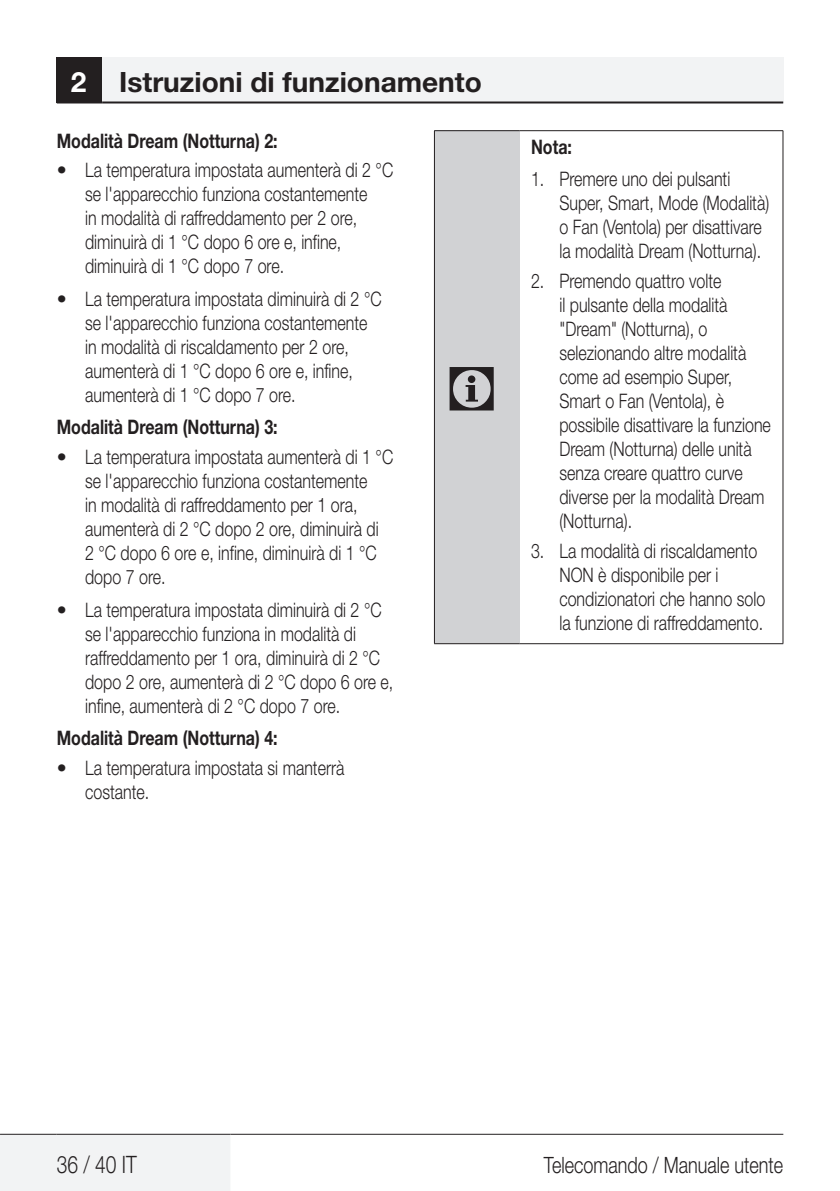
<style>
.page{position:relative;width:840px;height:1191px;background:#fff}
.page>*{position:absolute;margin:0;border:0;box-sizing:border-box;transform-origin:0 0}
.t1{font:64px "ZIWARNUN";color:#231f20}
.t2{font:700 28px "Helvetica Neue LT Pro";color:#231f20}
.t3{font:300 24px "Helvetica Neue LT Pro";color:#231f20;scale:.8 1}
.t4{font:300 22.4px "Helvetica Neue LT Pro";color:#231f20;scale:.8 1}
.t5{font:300 20px/24px "Helvetica Neue LT Pro";color:#231f20}
.t6{font:300 20px/24px "Helvetica Neue LT Pro";color:#231f20;scale:.8 1}
.t7{font:700 20px "Helvetica Neue LT Pro";color:#231f20;scale:.8 1}
.s1{color:#fff}
</style>
<div class="page">
<div style="left:57px;top:57px;width:45px;height:45px;background:#231f20"></div>
<div style="left:102px;top:57px;width:680px;height:45px;background:#f2f3f4"></div>
<hr style="left:57px;top:101px;width:45px;height:2px;background:#231f20">
<hr style="left:102px;top:101px;width:680px;height:2px;background:#231f20">
<div style="left:0;top:1134px;width:230px;height:57px;background:#f2f3f4"></div>
<hr style="left:0;top:1133px;width:57px;height:1px;background:#231f20">
<hr style="left:57px;top:1133px;width:173px;height:1px;background:#231f20">
<hr style="left:230px;top:1133px;width:552px;height:1px;background:#231f20">
<div style="left:434px;top:131px;width:85px;height:512px;background:#d1d2d4"></div>
<hr style="left:519px;top:130px;width:263px;height:1px;background:#231f20">
<hr style="left:782px;top:131px;width:1px;height:512px;background:#231f20">
<hr style="left:519px;top:643px;width:263px;height:1px;background:#231f20">
<hr style="left:434px;top:130px;width:85px;height:1px;background:#231f20">
<hr style="left:434px;top:131px;width:1px;height:512px;background:#231f20">
<hr style="left:434px;top:643px;width:85px;height:1px;background:#231f20">
<h2 class="t2" style="left:71px;top:64px;width:412px"><span class="s1">2</span> Istruzioni di funzionamento</h2>
<p class="t7" style="left:57px;top:128px;width:277px">Modalità Dream (Notturna) 2:</p>
<p class="t5" style="left:85px;top:158px;width:309px;text-indent:-28px">• La temperatura impostata aumenterà di 2 °C se l'apparecchio funziona costantemente<br>in modalità di raffreddamento per 2 ore, diminuirà di 1 °C dopo 6 ore e, infine, diminuirà di 1 °C dopo 7 ore.</p>
<p class="t5" style="left:85px;top:286px;width:298px;text-indent:-28px">• La temperatura impostata diminuirà di 2 °C se l'apparecchio funziona costantemente in modalità di riscaldamento per 2 ore, aumenterà di 1 °C dopo 6 ore e, infine, aumenterà di 1 °C dopo 7 ore.</p>
<p class="t7" style="left:57px;top:414px;width:277px">Modalità Dream (Notturna) 3:</p>
<p class="t5" style="left:85px;top:444px;width:309px;text-indent:-28px">• La temperatura impostata aumenterà di 1 °C se l'apparecchio funziona costantemente<br>in modalità di raffreddamento per 1 ora, aumenterà di 2 °C dopo 2 ore, diminuirà di<br>2 °C dopo 6 ore e, infine, diminuirà di 1 °C dopo 7 ore.</p>
<p class="t5" style="left:85px;top:597px;width:309px;text-indent:-28px">• La temperatura impostata diminuirà di 2 °C se l'apparecchio funziona in modalità di raffreddamento per 1 ora, diminuirà di 2 °C dopo 2 ore, aumenterà di 2 °C dopo 6 ore e, infine, aumenterà di 2 °C dopo 7 ore.</p>
<p class="t7" style="left:57px;top:725px;width:277px">Modalità Dream (Notturna) 4:</p>
<p class="t5" style="left:85px;top:755px;width:261px;text-indent:-28px">• La temperatura impostata si manterrà costante.</p>
<h1 class="t1" style="left:445px;top:355px;width:56px">C</h1>
<p class="t7" style="left:530px;top:134px;width:53px">Nota:</p>
<p class="t6" style="left:559px;top:166px;width:263px;text-indent:-28px">1. Premere uno dei pulsanti<br>Super, Smart, Mode (Modalità) o Fan (Ventola) per disattivare la modalità Dream (Notturna).</p>
<p class="t6" style="left:559px;top:268px;width:266px;text-indent:-28px">2. Premendo quattro volte<br>il pulsante della modalità "Dream" (Notturna), o selezionando altre modalità come ad esempio Super,<br>Smart o Fan (Ventola), è possibile disattivare la funzione<br>Dream (Notturna) delle unità senza creare quattro curve diverse per la modalità Dream (Notturna).</p>
<p class="t6" style="left:559px;top:538px;width:259px;text-indent:-28px">3. La modalità di riscaldamento<br>NON è disponibile per i condizionatori che hanno solo la funzione di raffreddamento.</p>
<p class="t3" style="left:57px;top:1150px;width:102px">36 / 40 IT</p>
<p class="t4" style="left:543px;top:1150px;width:300px">Telecomando / Manuale utente</p>
</div>
